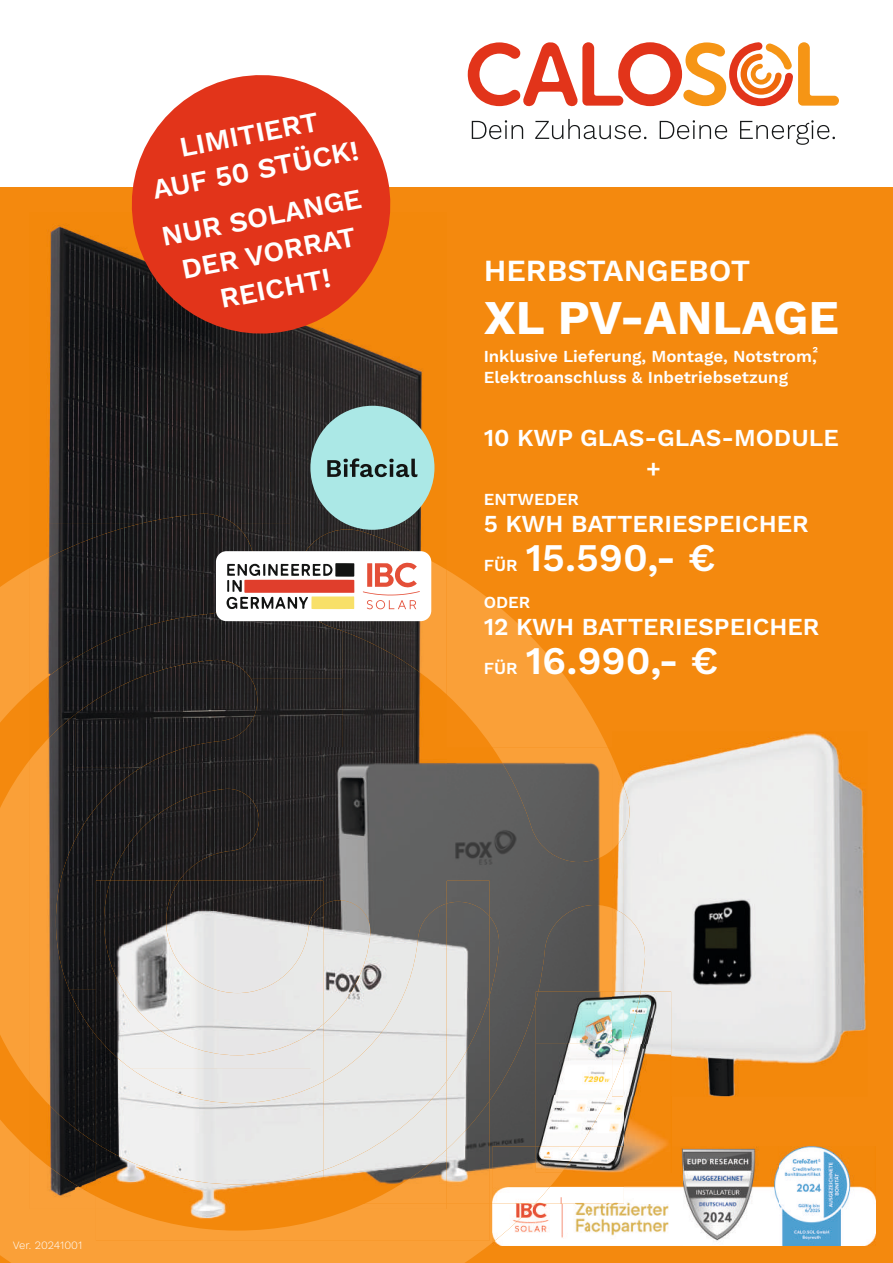
<style>
.page{position:relative;width:893px;height:1263px;background:#fff}
.page>*{position:absolute;margin:0;border:0;box-sizing:border-box;transform-origin:0 0}
.t1{font:700 48.45px "Work Sans";color:#fff}
.t2{font:600 39.15px "Work Sans";color:#fff}
.t3{font:600 30.75px "Work Sans";color:#fff}
.t4{font:600 28.2px/36.2px "Work Sans";color:#fff;text-align:center}
.t5{font:600 24.45px/31.2px "Work Sans";color:#fff}
.t6{font:600 16.8px/20.2px "Work Sans";color:#fff}
.t7{font:600 13.5px "Work Sans";color:#fff}
.t8{font:300 11.25px "Work Sans";color:#fff}
</style>
<div class="page">
<div style="left:0;top:187px;width:893px;height:1076px;background:#f4890e"></div>
<svg style="left:492px;top:601px;width:116px;height:147px"></svg>
<svg style="left:0;top:568px;width:492px;height:695px;fill:#faa038"></svg>
<svg style="left:0;top:760px;width:30px;height:323px"></svg>
<svg style="left:468px;top:42px;width:371px;height:64px"></svg>
<svg style="left:472px;top:120px;width:51px;height:19px"></svg>
<svg style="left:535px;top:119px;width:111px;height:20px"></svg>
<svg style="left:660px;top:120px;width:67px;height:19px"></svg>
<svg style="left:740px;top:120px;width:95px;height:25px"></svg>
<img style="left:47px;top:224px;width:388px;height:327px">
<img style="left:211px;top:614px;width:80px;height:64px">
<img style="left:30px;top:674px;width:80px;height:315px">
<img style="left:343px;top:694px;width:103px;height:54px">
<img style="left:142px;top:767px;width:44px;height:22px">
<img style="left:238px;top:678px;width:105px;height:202px">
<img style="left:186px;top:767px;width:52px;height:22px">
<img style="left:76px;top:989px;width:20px;height:15px">
<img style="left:30px;top:1129px;width:52px;height:55px">
<img style="left:82px;top:1143px;width:14px;height:41px">
<img style="left:291px;top:529px;width:155px;height:165px">
<img style="left:30px;top:514px;width:181px;height:160px">
<img style="left:211px;top:514px;width:45px;height:100px">
<img style="left:30px;top:674px;width:22px;height:18px">
<img style="left:30px;top:1150px;width:45px;height:59px">
<img style="left:75px;top:1184px;width:21px;height:25px">
<img style="left:186px;top:520px;width:23px;height:8px">
<img style="left:75px;top:660px;width:184px;height:107px">
<img style="left:30px;top:714px;width:46px;height:415px">
<img style="left:75px;top:767px;width:67px;height:54px">
<img style="left:75px;top:821px;width:11px;height:18px">
<img style="left:75px;top:1004px;width:21px;height:139px">
<img style="left:110px;top:789px;width:150px;height:91px">
<img style="left:588px;top:1147px;width:288px;height:99px">
<img style="left:492px;top:1203px;width:96px;height:43px">
<img style="left:492px;top:1203px;width:43px;height:40px">
<img style="left:624px;top:732px;width:242px;height:364px">
<img style="left:624px;top:787px;width:7px;height:48px">
<img style="left:624px;top:914px;width:22px;height:77px">
<img style="left:446px;top:748px;width:154px;height:157px">
<img style="left:493px;top:748px;width:119px;height:114px">
<img style="left:489px;top:905px;width:123px;height:298px">
<img style="left:489px;top:916px;width:11px;height:80px">
<img style="left:324px;top:748px;width:122px;height:156px">
<img style="left:562px;top:1172px;width:62px;height:31px">
<img style="left:492px;top:1147px;width:70px;height:56px">
<img style="left:614px;top:850px;width:10px;height:58px">
<img style="left:612px;top:757px;width:12px;height:93px">
<img style="left:612px;top:908px;width:12px;height:149px">
<img style="left:96px;top:1203px;width:393px;height:38px">
<img style="left:96px;top:880px;width:8px;height:155px">
<img style="left:96px;top:1184px;width:53px;height:12px">
<img style="left:149px;top:1170px;width:215px;height:26px">
<img style="left:96px;top:1196px;width:350px;height:13px">
<img style="left:96px;top:1035px;width:228px;height:149px">
<img style="left:104px;top:880px;width:220px;height:175px">
<img style="left:446px;top:880px;width:43px;height:221px">
<img style="left:446px;top:1101px;width:43px;height:102px">
<img style="left:446px;top:902px;width:43px;height:179px">
<img style="left:364px;top:1170px;width:82px;height:33px">
<img style="left:324px;top:904px;width:122px;height:266px">
<img style="left:324px;top:900px;width:48px;height:124px">
<svg style="left:121px;top:75px;width:280px;height:270px;fill:#e2341a"></svg>
<div style="left:310px;top:406px;width:124px;height:124px;background:#abe8e6;border-radius:50%"></div>
<svg style="left:327px;top:458px;width:91px;height:19px"></svg>
<div style="left:216px;top:551px;width:215px;height:70px;background:#fff;border-radius:11px"></div>
<svg style="left:226px;top:563px;width:128px;height:46px"></svg>
<svg style="left:363px;top:562px;width:57px;height:47px"></svg>
<img style="left:624px;top:1044px;width:47px;height:128px">
<img style="left:641px;top:991px;width:30px;height:53px">
<img style="left:624px;top:991px;width:17px;height:66px">
<img style="left:609px;top:1095px;width:15px;height:52px">
<img style="left:536px;top:991px;width:76px;height:104px">
<img style="left:536px;top:1095px;width:73px;height:52px">
<img style="left:580px;top:1147px;width:44px;height:25px">
<img style="left:536px;top:1147px;width:44px;height:25px">
<img style="left:612px;top:1057px;width:12px;height:39px">
<h3 class="t4" style="left:143px;top:138px;width:211px;rotate:-11deg">LIMITIERT<br>AUF 50 STÜCK!</h3>
<h3 class="t4" style="left:159px;top:220px;width:204px;rotate:-11deg">NUR SOLANGE<br>DER VORRAT<br>REICHT!</h3>
<h3 class="t3" style="left:484px;top:252px;width:268px">HERBSTANGEBOT</h3>
<h1 class="t1" style="left:484px;top:289px;width:357px">XL PV-ANLAGE</h1>
<p class="t7" style="left:813px;top:343px;width:7px">2</p>
<p class="t6" style="left:484px;top:347px;width:335px">Inklusive Lieferung, Montage, Notstrom,<br>Elektroanschluss &amp; Inbetriebsetzung</p>
<h3 class="t5" style="left:646px;top:423px;width:195px;text-indent:-162px">10 KWP GLAS-GLAS-MODULE +</h3>
<p class="t6" style="left:484px;top:490px;width:97px">ENTWEDER</p>
<h3 class="t5" style="left:484px;top:509px;width:327px">5 KWH BATTERIESPEICHER</h3>
<p class="t6" style="left:484px;top:556px;width:35px">FÜR</p>
<h2 class="t2" style="left:526px;top:535px;width:191px">15.590,- €</h2>
<p class="t6" style="left:484px;top:593px;width:48px">ODER</p>
<h3 class="t5" style="left:484px;top:612px;width:337px">12 KWH BATTERIESPEICHER</h3>
<p class="t6" style="left:484px;top:659px;width:35px">FÜR</p>
<h2 class="t2" style="left:526px;top:638px;width:194px">16.990,- €</h2>
<p class="t8" style="left:13px;top:1239px;width:71px">Ver. 20241001</p>
</div>
